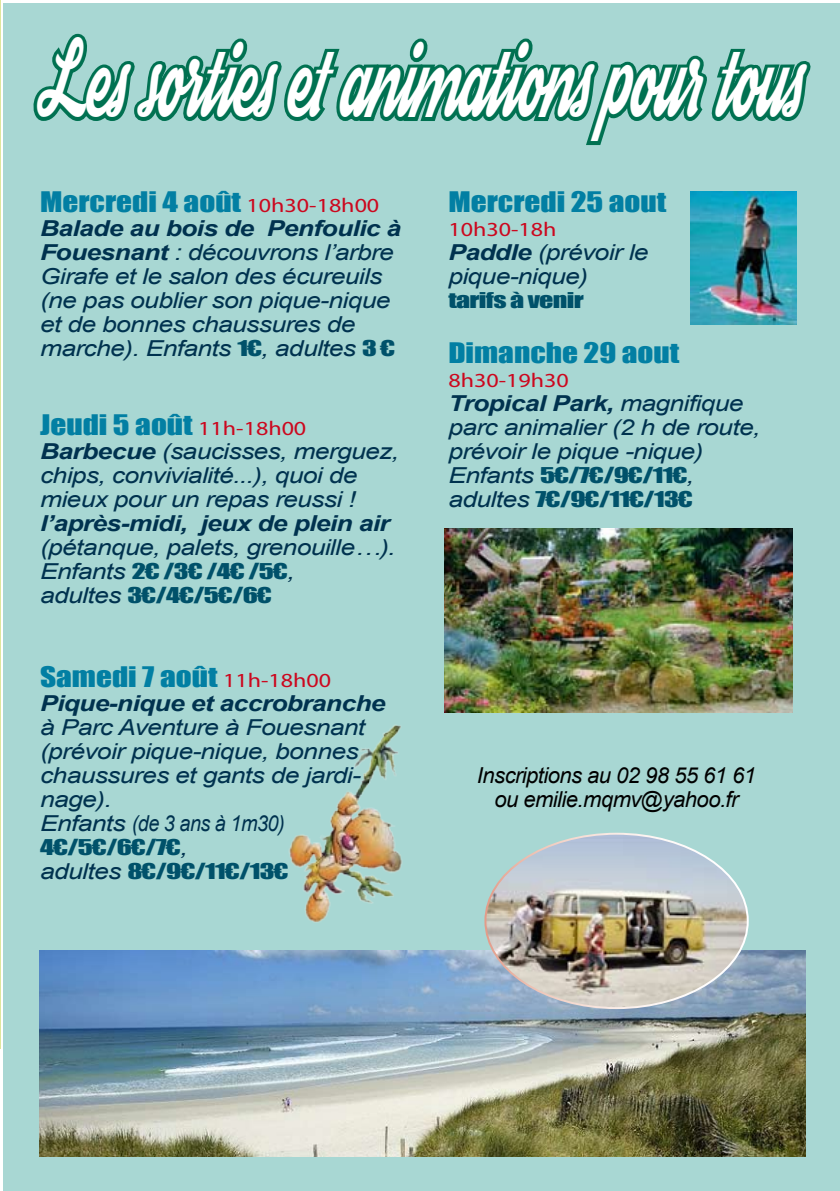
<style>
.page{position:relative;width:840px;height:1191px;background:#fff}
.page>*{position:absolute;margin:0;border:0;box-sizing:border-box;transform-origin:0 0}
.t1{font:74.4px "Streetwear";letter-spacing:-.025em;color:#fff;scale:.58 1}
.t2{font:26px "Impact";color:#027fa3;scale:1.2 1}
.t3{font:italic 22px/24px "Arial";letter-spacing:-.025em;color:#00324f;scale:1.2 1}
.t4{font:italic 700 22px "Arial";letter-spacing:-.025em;color:#00324f;scale:1.2 1}
.t5{font:italic 22px/24px "Arial";letter-spacing:-.025em;color:#000;text-align:center}
.t6{font:20px/24px "Impact";letter-spacing:-.025em;color:#00516a;scale:1.4 1}
.t7{font:20px "Myriad Pro";color:#cc071e;scale:1.2 1}
.s1{font-family:"Myriad Pro";font-size:20px;color:#cc071e}
.s2{font-weight:700}
.s3{font-family:"Impact";font-style:normal;font-size:20px;color:#00516a}
.s4{font-family:"Arial";font-style:italic;font-size:22px;color:#00324f}
</style>
<div class="page">
<hr style="left:0;top:0;width:1px;height:1048px;background:#dfe69c">
<div style="left:3px;top:3px;width:836px;height:1188px;background:#a8d7d3"></div>
<img style="left:444px;top:528px;width:348px;height:184px">
<img style="left:40px;top:950px;width:764px;height:206px">
<svg style="left:33px;top:33px;width:777px;height:171px"></svg>
<img style="left:690px;top:192px;width:106px;height:132px">
<img style="left:485px;top:833px;width:262px;height:175px;border-radius:50%">
<img style="left:289px;top:724px;width:113px;height:199px">
<h1 class="t1" style="left:33px;top:48px;width:1327px">Les sorties et animations pour tous</h1>
<p class="t2" style="left:40px;top:182px;width:284px">Mercredi 4 août <span class="s1">10h30-18h00</span></p>
<p class="t3" style="left:40px;top:216px;width:302px"><span class="s2">Balade au bois de Penfoulic à<br>Fouesnant</span> : découvrons l’arbre<br>Girafe et le salon des écureuils (ne pas oublier son pique-nique et de bonnes chaussures de marche). Enfants <span class="s3">1€</span>, adultes <span class="s3">3 €</span></p>
<p class="t2" style="left:40px;top:405px;width:223px">Jeudi 5 août <span class="s1">11h-18h00</span></p>
<p class="t3" style="left:40px;top:440px;width:300px"><span class="s2">Barbecue</span> (saucisses, merguez, chips, convivialité...), quoi de mieux pour un repas reussi !</p>
<p class="t4" style="left:40px;top:509px;width:293px">l’après-midi, jeux de plein air</p>
<p class="t3" style="left:40px;top:536px;width:297px">(pétanque, palets, grenouille…).</p>
<p class="t6" style="left:40px;top:559px;width:183px"><span class="s4">Enfants</span> 2€ /3€ /4€ /5€<span class="s4">, adultes</span> 3€/4€/5€/6€</p>
<p class="t2" style="left:40px;top:657px;width:244px">Samedi 7 août <span class="s1">11h-18h00</span></p>
<p class="t4" style="left:40px;top:689px;width:289px">Pique-nique et accrobranche</p>
<p class="t3" style="left:40px;top:716px;width:272px">à Parc Aventure à Fouesnant (prévoir pique-nique, bonnes chaussures et gants de jardi&shy;nage).<br>Enfants (de 3 ans à 1m30)</p>
<p class="t6" style="left:40px;top:835px;width:179px">4€/5€/6€/7€<span class="s4">,<br>adultes</span> 8€/9€/11€/13€</p>
<p class="t2" style="left:448px;top:182px;width:183px">Mercredi 25 aout</p>
<p class="t7" style="left:448px;top:217px;width:91px">10h30-18h</p>
<p class="t3" style="left:448px;top:240px;width:168px"><span class="s2">Paddle</span> (prévoir le pique-nique)</p>
<p class="t6" style="left:448px;top:288px;width:98px">tarifs à venir</p>
<p class="t2" style="left:448px;top:333px;width:194px">Dimanche 29 aout</p>
<p class="t7" style="left:448px;top:368px;width:102px">8h30-19h30</p>
<p class="t3" style="left:448px;top:392px;width:261px"><span class="s2">Tropical Park,</span> magnifique parc animalier (2 h de route, prévoir le pique -nique)</p>
<p class="t6" style="left:448px;top:463px;width:177px"><span class="s4">Enfants</span> 5€/7€/9€/11€<span class="s4">, adultes</span> 7€/9€/11€/13€</p>
<p class="t5" style="left:476px;top:763px;width:280px">Inscriptions au 02 98 55 61 61 ou emilie.mqmv@yahoo.fr</p>
</div>
